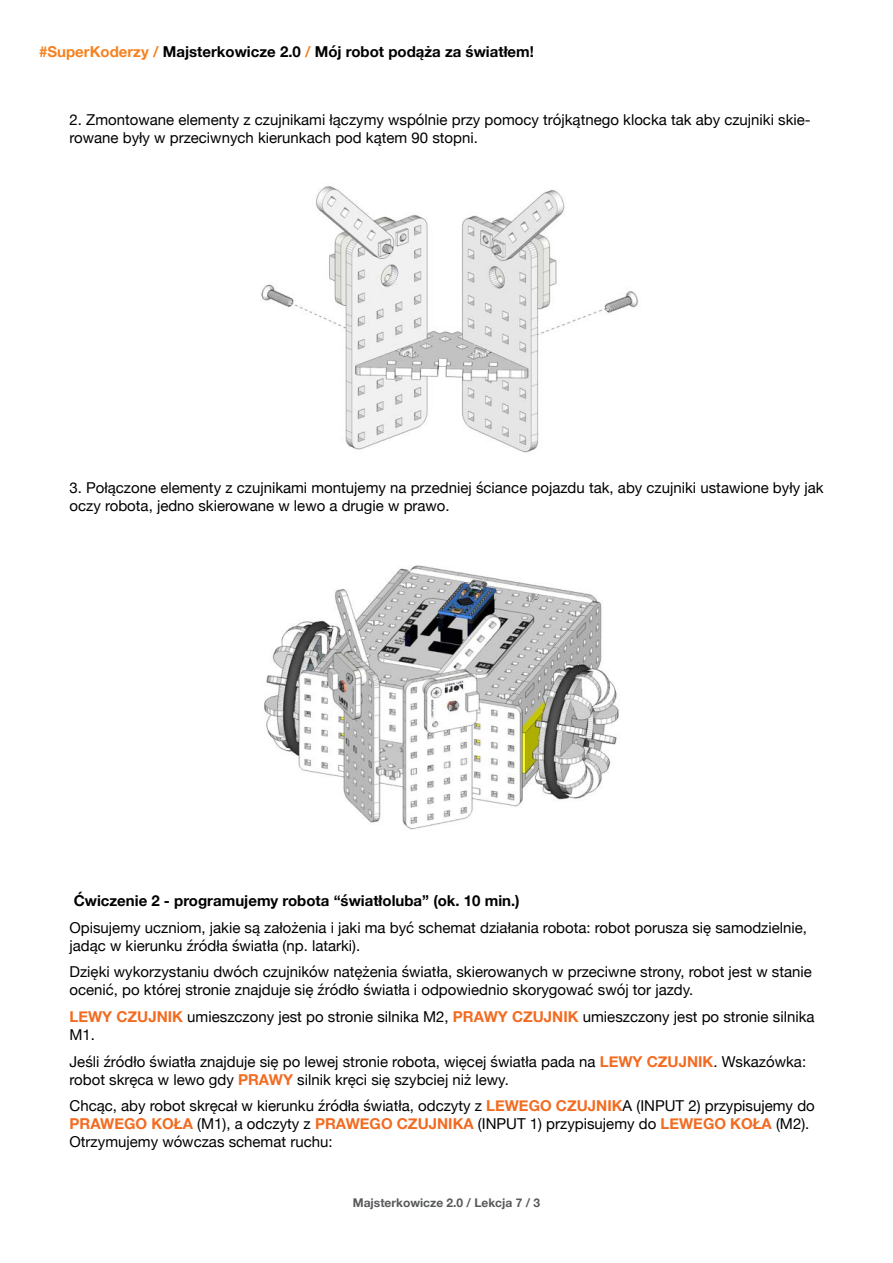
<style>
.page{position:relative;width:893px;height:1263px;background:#fff}
.page>*{position:absolute;margin:0;border:0;box-sizing:border-box;transform-origin:0 0}
.t1{font:15px/18px "Helvetica Neue";color:#000}
.t2{font:700 15px "Helvetica Neue";color:#000}
.t3{font:700 12px "Helvetica Neue";color:#58595b}
.s1{color:#f58220}
.s2{font-weight:700;color:#f26b21}
</style>
<div class="page">
<img style="left:261px;top:185px;width:377px;height:268px">
<img style="left:264px;top:565px;width:355px;height:265px">
<p class="t2" style="left:39px;top:40px;width:496px"><span class="s1">#SuperKoderzy /</span> Majsterkowicze 2.0 <span class="s1">/</span> Mój robot podąża za światłem!</p>
<p class="t1" style="left:70px;top:111px;width:743px">2. Zmontowane elementy z czujnikami łączymy wspólnie przy pomocy trójkątnego klocka tak aby czujniki skie&shy;rowane były w przeciwnych kierunkach pod kątem 90 stopni.</p>
<p class="t1" style="left:70px;top:480px;width:755px">3. Połączone elementy z czujnikami montujemy na przedniej ściance pojazdu tak, aby czujniki ustawione były jak oczy robota, jedno skierowane w lewo a drugie w prawo.</p>
<p class="t2" style="left:74px;top:889px;width:447px">Ćwiczenie 2 - programujemy robota “światłoluba” (ok. 10 min.)</p>
<p class="t1" style="left:70px;top:919px;width:739px">Opisujemy uczniom, jakie są założenia i jaki ma być schemat działania robota: robot porusza się samodzielnie, jadąc w kierunku źródła światła (np. latarki).</p>
<p class="t1" style="left:70px;top:964px;width:744px">Dzięki wykorzystaniu dwóch czujników natężenia światła, skierowanych w przeciwne strony, robot jest w stanie ocenić, po której stronie znajduje się źródło światła i odpowiednio skorygować swój tor jazdy.</p>
<p class="t1" style="left:70px;top:1008px;width:746px"><span class="s2">LEWY CZUJNIK</span> umieszczony jest po stronie silnika M2, <span class="s2">PRAWY CZUJNIK</span> umieszczony jest po stronie silnika<br>M1.</p>
<p class="t1" style="left:70px;top:1053px;width:738px">Jeśli źródło światła znajduje się po lewej stronie robota, więcej światła pada na <span class="s2">LEWY CZUJNIK</span>. Wskazówka: robot skręca w lewo gdy <span class="s2">PRAWY</span> silnik kręci się szybciej niż lewy.</p>
<p class="t1" style="left:70px;top:1097px;width:747px">Chcąc, aby robot skręcał w kierunku źródła światła, odczyty z <span class="s2">LEWEGO CZUJNIK</span>A (INPUT 2) przypisujemy do<br><span class="s2">PRAWEGO KOŁA</span> (M1), a odczyty z <span class="s2">PRAWEGO CZUJNIKA</span> (INPUT 1) przypisujemy do <span class="s2">LEWEGO KOŁA</span> (M2).<br>Otrzymujemy wówczas schemat ruchu:</p>
<p class="t3" style="left:353px;top:1194px;width:189px">Majsterkowicze 2.0 / Lekcja 7 / 3</p>
</div>
